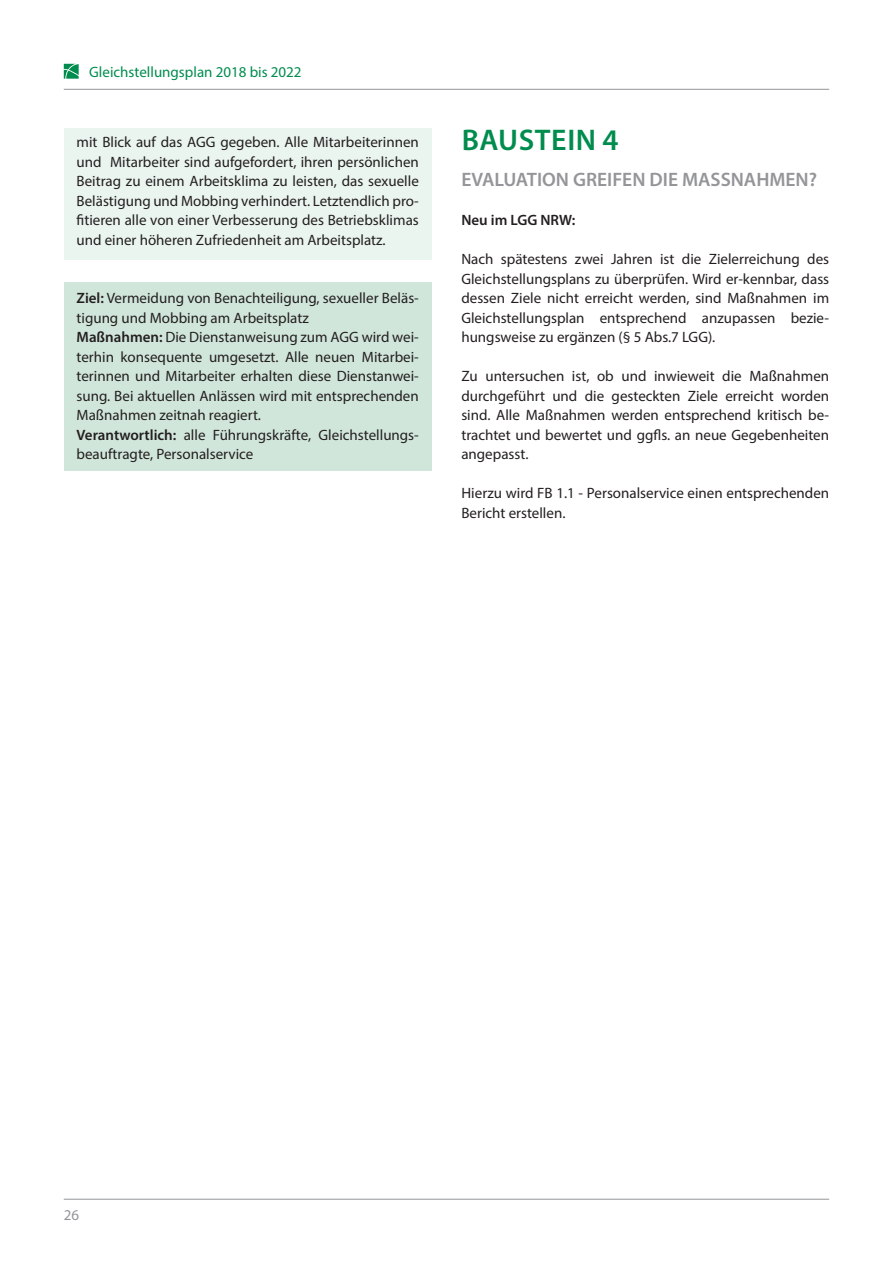
<style>
.page{position:relative;width:893px;height:1263px;background:#fff}
.page>*{position:absolute;margin:0;border:0;box-sizing:border-box;transform-origin:0 0}
.Headline_Innenseite{font:600 30px "Myriad Pro";letter-spacing:.02em;color:#008c4e}
.Subline_Innenseite{font:600 19.5px "Myriad Pro";color:#939598}
.Fließtext{font:15px/19.5px "Myriad Pro";color:#231f20;text-align:justify}
.t1{font:15px "Myriad Pro";color:#008c4e}
.Fließtext-2{font:600 15px "Myriad Pro";color:#231f20}
.t2{font:15px "Myriad Pro";color:#939598}
.s1{font-weight:600}
</style>
<div class="page">
<hr style="left:64px;top:89px;width:765px;height:1px;background:#939598">
<svg style="left:64px;top:64px;width:15px;height:15px"></svg>
<hr style="left:64px;top:1199px;width:765px;height:1px;background:#939598">
<div style="left:64px;top:282px;width:368px;height:189px;background:#d1e6da"></div>
<div style="left:64px;top:128px;width:368px;height:131px;background:#ebf5ef"></div>
<p class="t1" style="left:89px;top:63px;width:214px">Gleichstellungsplan 2018 bis 2022</p>
<p class="Fließtext" style="left:77px;top:132px;width:344px">mit Blick auf das AGG gegeben. Alle Mitarbeiterinnen und Mitarbeiter sind aufgefordert, ihren persönlichen Beitrag zu einem Arbeitsklima zu leisten, das sexuelle Belästigung und Mobbing verhindert. Letztendlich pro&shy;fitieren alle von einer Verbesserung des Betriebsklimas und einer höheren Zufriedenheit am Arbeitsplatz.</p>
<p class="Fließtext" style="left:77px;top:288px;width:344px"><span class="s1">Ziel:</span> Vermeidung von Benachteiligung, sexueller Beläs&shy;tigung und Mobbing am Arbeitsplatz</p>
<p class="Fließtext" style="left:77px;top:327px;width:344px"><span class="s1">Maßnahmen:</span> Die Dienstanweisung zum AGG wird wei&shy;terhin konsequente umgesetzt. Alle neuen Mitarbei&shy;terinnen und Mitarbeiter erhalten diese Dienstanwei&shy;sung. Bei aktuellen Anlässen wird mit entsprechenden Maßnahmen zeitnah reagiert.</p>
<p class="Fließtext" style="left:77px;top:425px;width:344px"><span class="s1">Verantwortlich:</span> alle Führungskräfte, Gleichstellungs&shy;beauftragte, Personalservice</p>
<p class="Headline_Innenseite" style="left:462px;top:121px;width:159px">BAUSTEIN 4</p>
<p class="Subline_Innenseite" style="left:461px;top:167px;width:357px">EVALUATION GREIFEN DIE MASSNAHMEN?</p>
<p class="Fließtext-2" style="left:461px;top:210px;width:116px">Neu im LGG NRW:</p>
<p class="Fließtext" style="left:461px;top:249px;width:369px">Nach spätestens zwei Jahren ist die Zielerreichung des Gleichstellungsplans zu überprüfen. Wird er-kennbar, dass dessen Ziele nicht erreicht werden, sind Maßnahmen im Gleichstellungsplan entsprechend anzupassen bezie&shy;hungsweise zu ergänzen (§ 5 Abs.7 LGG).</p>
<p class="Fließtext" style="left:461px;top:366px;width:369px">Zu untersuchen ist, ob und inwieweit die Maßnahmen durchgeführt und die gesteckten Ziele erreicht worden sind. Alle Maßnahmen werden entsprechend kritisch be&shy;trachtet und bewertet und ggfls. an neue Gegebenheiten angepasst.</p>
<p class="Fließtext" style="left:461px;top:483px;width:369px">Hierzu wird FB 1.1 - Personalservice einen entsprechenden<br>Bericht erstellen.</p>
<p class="t2" style="left:64px;top:1206px;width:17px">26</p>
</div>
